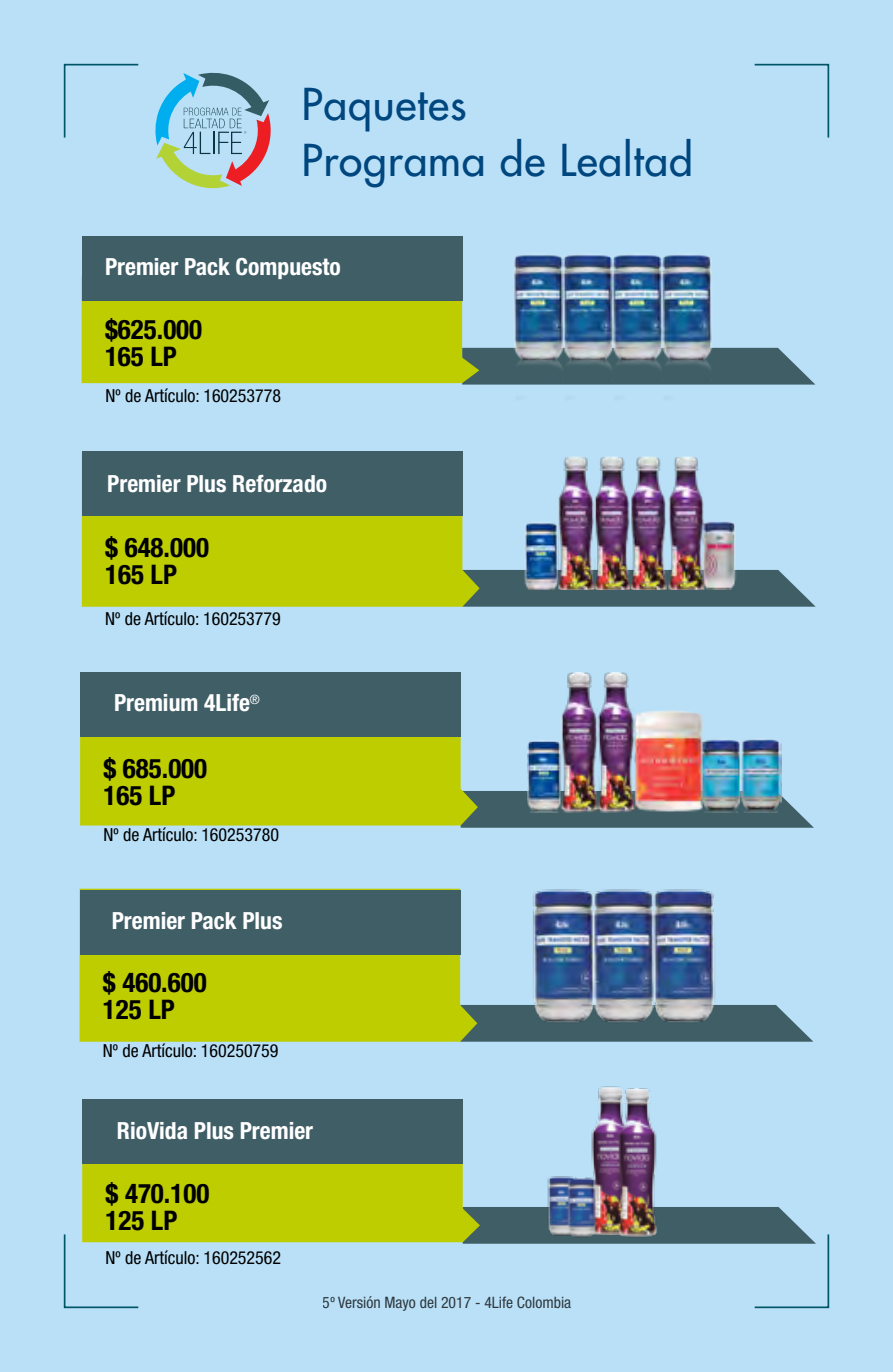
<style>
.page{position:relative;width:893px;height:1372px;background:#fff}
.page>*{position:absolute;margin:0;border:0;box-sizing:border-box;transform-origin:0 0}
.t1{font:500 42.75px/56.2px "Futura Std";letter-spacing:.02em;color:#00467f}
.t2{font:700 condensed 27px/27px "Helvetica Neue LT Std";color:#000}
.t3{font:700 condensed 23.62px "Helvetica Neue LT Std";color:#fff}
.t4{font:condensed 18px "Helvetica Neue LT Std";color:#000}
.t5{font:condensed 15.75px "Helvetica Neue LT Std";color:#000}
</style>
<div class="page">
<div style="left:0;top:0;width:893px;height:1371px;background:#b9e0f7"></div>
<svg style="left:480px;top:570px;width:336px;height:36px;background:#4c6b75"></svg>
<svg style="left:461px;top:791px;width:353px;height:36px;background:#4c6b74"></svg>
<svg style="left:477px;top:1004px;width:336px;height:37px;background:#53737d"></svg>
<svg style="left:82px;top:276px;width:733px;height:108px;background:#b3c734"></svg>
<svg style="left:82px;top:453px;width:398px;height:153px;background:#b9ca0d"></svg>
<svg style="left:80px;top:672px;width:398px;height:153px;background:#bbcc0f"></svg>
<svg style="left:80px;top:888px;width:397px;height:153px;background:#bacb11"></svg>
<svg style="left:82px;top:1101px;width:398px;height:141px;background:#bccc0f"></svg>
<div style="left:82px;top:236px;width:380px;height:64px;background:#405e66"></div>
<div style="left:82px;top:451px;width:380px;height:64px;background:#405e66"></div>
<div style="left:80px;top:672px;width:381px;height:64px;background:#405e66"></div>
<div style="left:80px;top:889px;width:380px;height:65px;background:#405e66"></div>
<div style="left:82px;top:1099px;width:381px;height:64px;background:#405e66"></div>
<img style="left:519px;top:868px;width:205px;height:189px">
<img style="left:543px;top:1082px;width:117px;height:124px">
<svg style="left:63px;top:63px;width:77px;height:76px;background:#b1daf0"></svg>
<svg style="left:753px;top:63px;width:77px;height:76px;background:#b1daf0"></svg>
<svg style="left:463px;top:1206px;width:367px;height:102px;background:#95b6c6"></svg>
<svg style="left:63px;top:1232px;width:77px;height:76px;background:#b2d8d8"></svg>
<svg style="left:154px;top:72px;width:118px;height:116px;background:#9fbec8"></svg>
<img style="left:483px;top:219px;width:253px;height:205px">
<img style="left:502px;top:436px;width:273px;height:154px">
<img style="left:528px;top:672px;width:253px;height:140px">
<h1 class="t1" style="left:301px;top:76px;width:393px">Paquetes<br>Programa de Lealtad</h1>
<h3 class="t3" style="left:105px;top:252px;width:237px">Premier Pack Compuesto</h3>
<h2 class="t2" style="left:105px;top:316px;width:99px">$625.000<br>165 LP</h2>
<p class="t4" style="left:106px;top:385px;width:177px">Nº de Artículo: 160253778</p>
<h3 class="t3" style="left:107px;top:469px;width:221px">Premier Plus Reforzado</h3>
<h2 class="t2" style="left:105px;top:533px;width:105px">$ 648.000<br>165 LP</h2>
<p class="t4" style="left:105px;top:607px;width:177px">Nº de Artículo: 160253779</p>
<h3 class="t3" style="left:114px;top:688px;width:147px">Premium 4Life<sup>®</sup></h3>
<h2 class="t2" style="left:104px;top:754px;width:105px">$ 685.000<br>165 LP</h2>
<p class="t4" style="left:104px;top:824px;width:177px">Nº de Artículo: 160253780</p>
<h3 class="t3" style="left:112px;top:906px;width:172px">Premier Pack Plus</h3>
<h2 class="t2" style="left:103px;top:968px;width:105px">$ 460.600<br>125 LP</h2>
<p class="t4" style="left:103px;top:1040px;width:177px">Nº de Artículo: 160250759</p>
<h3 class="t3" style="left:117px;top:1115px;width:198px">RioVida Plus Premier</h3>
<h2 class="t2" style="left:106px;top:1179px;width:105px">$ 470.100<br>125 LP</h2>
<p class="t4" style="left:106px;top:1246px;width:177px">Nº de Artículo: 160252562</p>
<p class="t5" style="left:323px;top:1293px;width:250px">5º Versión Mayo del 2017 - 4Life Colombia</p>
</div>
